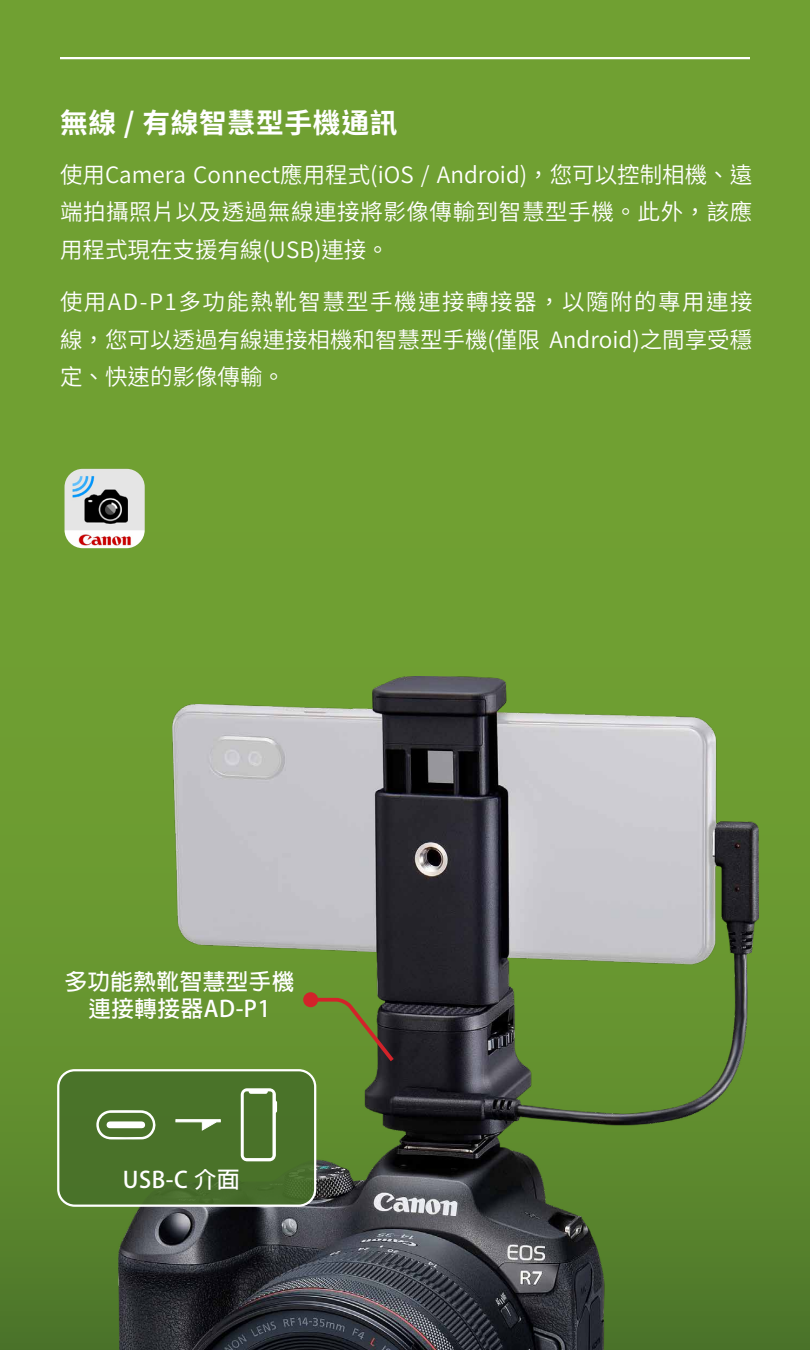
<style>
.page{position:relative;width:810px;height:1350px;background:#fff}
.page>*{position:absolute;margin:0;border:0;box-sizing:border-box;transform-origin:0 0}
.t1{font:700 27.75px "Source Han Sans TW";letter-spacing:.025em;color:#fff}
.t2{font:22.5px/37.5px "Source Han Sans TW";color:#fff;text-align:justify}
.t3{font:700 22.5px/27px "Adobe Fan Heiti Std";letter-spacing:.025em;color:#fff;text-align:center}
</style>
<div class="page">
<div style="left:0;top:0;width:810px;height:1350px;background:linear-gradient(to bottom,#77a934,#5b872e)"></div>
<hr style="left:60px;top:57px;width:690px;height:2px;background:#fff">
<img style="left:118px;top:676px;width:640px;height:674px">
<div style="left:58px;top:1070px;width:257px;height:136px;background:#487029;border-radius:16px"></div>
<svg style="left:96px;top:1110px;width:60px;height:29px"></svg>
<svg style="left:175px;top:1119px;width:46px;height:12px"></svg>
<svg style="left:240px;top:309px;width:38px;height:1041px;background:#769257"></svg>
<div style="left:57px;top:1069px;width:259px;height:138px;border:2px solid #fff;border-radius:16px"></div>
<svg style="left:307px;top:996px;width:91px;height:69px;background:#5e752e"></svg>
<div style="left:303px;top:992px;width:15px;height:15px;background:#d2232a;border-radius:50%"></div>
<img style="left:65px;top:469px;width:80px;height:79px">
<p class="t1" style="left:60px;top:107px;width:339px">無線 / 有線智慧型手機通訊</p>
<p class="t2" style="left:60px;top:156px;width:694px">使用Camera Connect應用程式(iOS / Android)，您可以控制相機、遠端拍攝照片以及透過無線連接將影像傳輸到智慧型手機。此外，該應用程式現在支援有線(USB)連接。</p>
<p class="t2" style="left:60px;top:284px;width:694px">使用AD-P1多功能熱靴智慧型手機連接轉接器，以隨附的專用連接線，您可以透過有線連接相機和智慧型手機(僅限 Android)之間享受穩定、快速的影像傳輸。</p>
<p class="t3" style="left:64px;top:968px;width:232px">多功能熱靴智慧型手機連接轉接器AD-P1</p>
<p class="t3" style="left:123px;top:1166px;width:118px">USB-C 介面</p>
</div>
